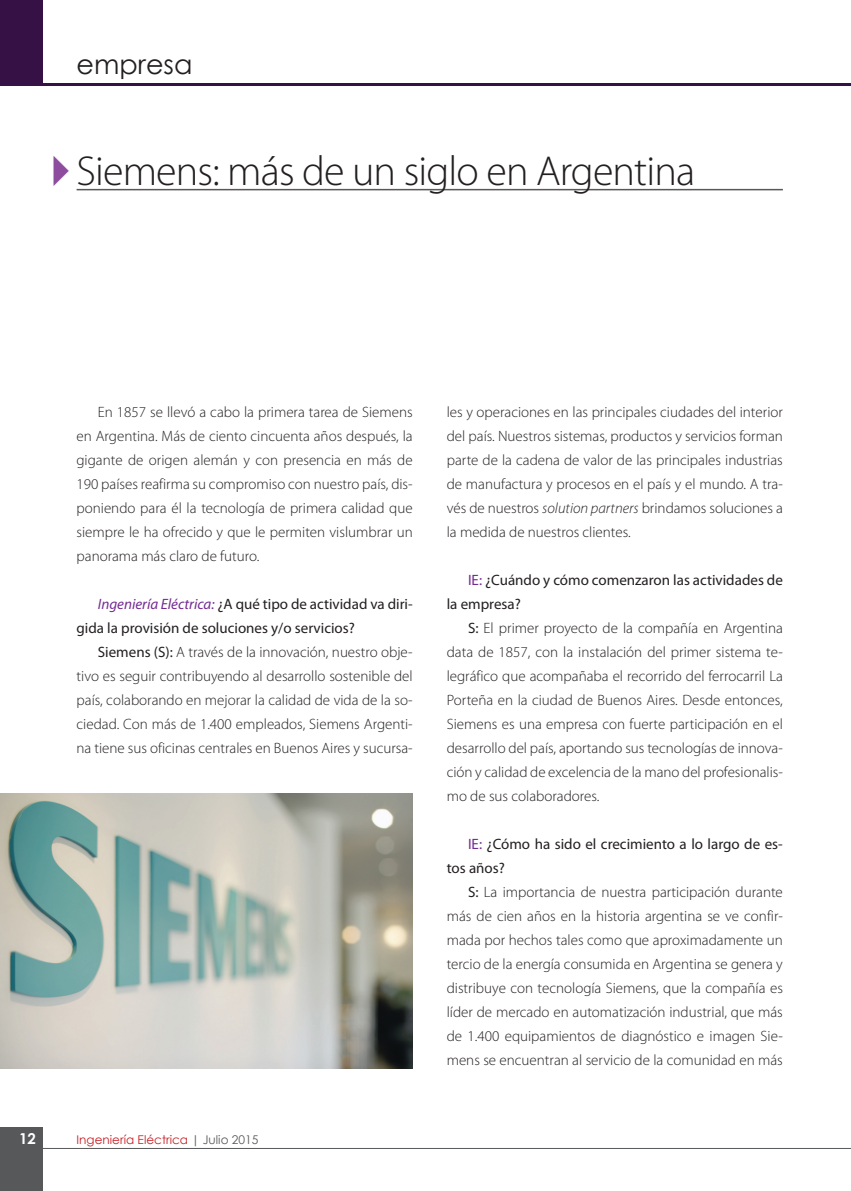
<style>
.page{position:relative;width:851px;height:1191px;background:#fff}
.page>*{position:absolute;margin:0;border:0;box-sizing:border-box;transform-origin:0 0}
.t1{font:300 42px "Myriad Pro";letter-spacing:-.02em;color:#231f20}
.t2{font:27px "Century Gothic";color:#231f20}
.t3{font:300 15px/24px "Myriad Pro";color:#231f20;text-align:justify}
.t4{font:15px/24px "Myriad Pro";color:#231f20}
.t5{font:700 15px "Century Gothic";color:#fff}
.t6{font:12px "Century Gothic";color:#c61c22}
.s1{font-style:italic;color:#742b91}
.s2{font-weight:400}
.s3{color:#57585a}
.s4{font-style:italic}
.s5{color:#742b91}
</style>
<div class="page">
<div style="left:0;top:1127px;width:43px;height:64px;background:#57585a"></div>
<hr style="left:0;top:1148px;width:850px;height:1px;background:#57585a">
<div style="left:0;top:0;width:43px;height:85px;background:#361146"></div>
<hr style="left:0;top:83px;width:850px;height:2px;background:#361146">
<hr style="left:77px;top:189px;width:705px;height:1px;background:#57585a">
<img style="left:0;top:793px;width:412px;height:275px">
<h2 class="t2" style="left:77px;top:45px;width:117px">empresa</h2>
<h1 class="t1" style="left:77px;top:147px;width:620px">Siemens: más de un siglo en Argentina</h1>
<p class="t3" style="left:77px;top:400px;width:337px;text-indent:21px">En 1857 se llevó a cabo la primera tarea de Siemens en Argentina. Más de ciento cincuenta años después, la gigante de origen alemán y con presencia en más de 190 países reafirma su compromiso con nuestro país, dis&shy;poniendo para él la tecnología de primera calidad que siempre le ha ofrecido y que le permiten vislumbrar un panorama más claro de futuro.</p>
<p class="t4" style="left:77px;top:592px;width:337px;text-indent:21px"><span class="s1">Ingeniería Eléctrica:</span> ¿A qué tipo de actividad va diri&shy;gida la provisión de soluciones y/o servicios?</p>
<p class="t3" style="left:77px;top:640px;width:337px;text-indent:21px"><span class="s2">Siemens (S):</span> A través de la innovación, nuestro obje&shy;tivo es seguir contribuyendo al desarrollo sostenible del país, colaborando en mejorar la calidad de vida de la so&shy;ciedad. Con más de 1.400 empleados, Siemens Argenti&shy;na tiene sus oficinas centrales en Buenos Aires y sucursa-</p>
<p class="t5" style="left:19px;top:1127px;width:18px">12</p>
<p class="t6" style="left:77px;top:1131px;width:183px">Ingeniería Eléctrica <span class="s3">| Julio 2015</span></p>
<p class="t3" style="left:446px;top:400px;width:337px">les y operaciones en las principales ciudades del interior del país. Nuestros sistemas, productos y servicios forman parte de la cadena de valor de las principales industrias de manufactura y procesos en el país y el mundo. A tra&shy;vés de nuestros <span class="s4">solution partners</span> brindamos soluciones a la medida de nuestros clientes.</p>
<p class="t4" style="left:446px;top:568px;width:337px;text-indent:21px"><span class="s5">IE:</span> ¿Cuándo y cómo comenzaron las actividades de la empresa?</p>
<p class="t3" style="left:446px;top:616px;width:337px;text-indent:21px"><span class="s2">S:</span> El primer proyecto de la compañía en Argentina data de 1857, con la instalación del primer sistema te&shy;legráfico que acompañaba el recorrido del ferrocarril La Porteña en la ciudad de Buenos Aires. Desde entonces, Siemens es una empresa con fuerte participación en el desarrollo del país, aportando sus tecnologías de innova&shy;ción y calidad de excelencia de la mano del profesionalis&shy;mo de sus colaboradores.</p>
<p class="t4" style="left:446px;top:832px;width:337px;text-indent:21px"><span class="s5">IE:</span> ¿Cómo ha sido el crecimiento a lo largo de es&shy;tos años?</p>
<p class="t3" style="left:446px;top:880px;width:337px;text-indent:21px"><span class="s2">S:</span> La importancia de nuestra participación durante más de cien años en la historia argentina se ve confir&shy;mada por hechos tales como que aproximadamente un tercio de la energía consumida en Argentina se genera y distribuye con tecnología Siemens, que la compañía es líder de mercado en automatización industrial, que más de 1.400 equipamientos de diagnóstico e imagen Sie&shy;mens se encuentran al servicio de la comunidad en más</p>
</div>
